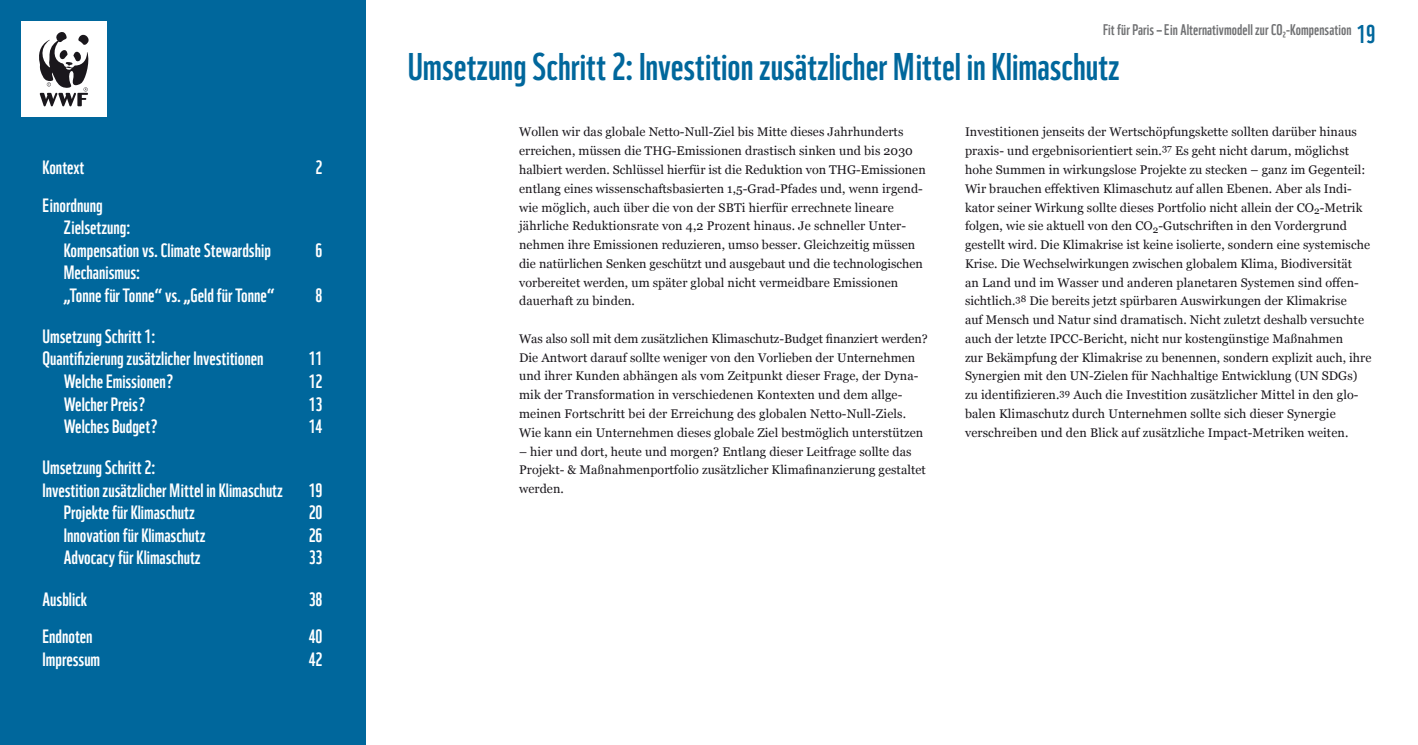
<style>
.page{position:relative;width:1418px;height:745px;background:#fff}
.page>*{position:absolute;margin:0;border:0;box-sizing:border-box;transform-origin:0 0}
.t1{font:37.5px "WWF";color:#00679c}
.t2{font:18.75px/22.5px "WWF";color:#fff}
.t3{font:15px "WWF";letter-spacing:.005em;color:#707173}
.t4{font:12.5px/18.8px "Georgia";letter-spacing:.005em;color:#1a171c}
.s1{font-size:25px;color:#00679c}
</style>
<div class="page">
<div style="left:0;top:0;width:365px;height:744px;background:#00679c"></div>
<div style="left:21px;top:21px;width:85px;height:96px;background:#fff"></div>
<svg style="left:39px;top:32px;width:50px;height:74px"></svg>
<h2 class="t2" style="left:43px;top:155px;width:43px">Kontext</h2>
<h2 class="t2" style="left:316px;top:155px;width:8px">2</h2>
<h2 class="t2" style="left:64px;top:192px;width:209px;text-indent:-21px">Einordnung<br>Zielsetzung:<br>Kompensation vs. Climate Stewardship</h2>
<h2 class="t2" style="left:316px;top:237px;width:8px">6</h2>
<h2 class="t2" style="left:64px;top:260px;width:212px">Mechanismus:<br>„Tonne für Tonne“ vs. „Geld für Tonne“</h2>
<h2 class="t2" style="left:43px;top:324px;width:223px">Umsetzung Schritt 1:<br>Quantifizierung zusätzlicher Investitionen</h2>
<h2 class="t2" style="left:316px;top:282px;width:8px">8</h2>
<h2 class="t2" style="left:309px;top:346px;width:15px">11</h2>
<h2 class="t2" style="left:64px;top:369px;width:111px">Welche Emissionen ?</h2>
<h2 class="t2" style="left:309px;top:369px;width:15px">12</h2>
<h2 class="t2" style="left:64px;top:391px;width:83px">Welcher Preis ?</h2>
<h2 class="t2" style="left:309px;top:391px;width:15px">13</h2>
<h2 class="t2" style="left:64px;top:414px;width:95px">Welches Budget ?</h2>
<h2 class="t2" style="left:309px;top:414px;width:15px">14</h2>
<h2 class="t2" style="left:43px;top:455px;width:242px">Umsetzung Schritt 2:<br>Investition zusätzlicher Mittel in Klimaschutz</h2>
<h2 class="t2" style="left:309px;top:477px;width:15px">19</h2>
<h2 class="t2" style="left:64px;top:500px;width:132px">Projekte für Klimaschutz</h2>
<h2 class="t2" style="left:309px;top:500px;width:15px">20</h2>
<h2 class="t2" style="left:64px;top:522px;width:143px">Innovation für Klimaschutz</h2>
<h2 class="t2" style="left:309px;top:522px;width:15px">26</h2>
<h2 class="t2" style="left:64px;top:545px;width:138px">Advocacy für Klimaschutz</h2>
<h2 class="t2" style="left:309px;top:545px;width:15px">33</h2>
<h2 class="t2" style="left:43px;top:586px;width:46px">Ausblick</h2>
<h2 class="t2" style="left:309px;top:586px;width:15px">38</h2>
<h2 class="t2" style="left:43px;top:624px;width:52px">Endnoten</h2>
<h2 class="t2" style="left:309px;top:624px;width:15px">40</h2>
<h2 class="t2" style="left:43px;top:646px;width:59px">Impressum</h2>
<h2 class="t2" style="left:309px;top:646px;width:15px">42</h2>
<p class="t3" style="left:1103px;top:20px;width:274px">Fit für Paris – Ein Alternativmodell zur CO₂-Kompensation <span class="s1">19</span></p>
<h1 class="t1" style="left:407px;top:41px;width:713px">Umsetzung Schritt 2: Investition zusätzlicher Mittel in Klimaschutz</h1>
<p class="t4" style="left:519px;top:122px;width:408px">Wollen wir das globale Netto-Null-Ziel bis Mitte dieses Jahrhunderts erreichen, müssen die THG-Emissionen drastisch sinken und bis 2030 halbiert werden. Schlüssel hierfür ist die Reduktion von THG-Emissionen entlang eines wissenschaftsbasierten 1,5-Grad-Pfades und, wenn irgend&shy;wie möglich, auch über die von der SBTi hierfür errechnete lineare jährliche Reduktionsrate von 4,2 Prozent hinaus. Je schneller Unter&shy;nehmen ihre Emissionen reduzieren, umso besser. Gleichzeitig müssen die natürlichen Senken geschützt und ausgebaut und die technologischen vorbereitet werden, um später global nicht vermeidbare Emissionen dauerhaft zu binden.</p>
<p class="t4" style="left:519px;top:328px;width:410px">Was also soll mit dem zusätzlichen Klimaschutz-Budget finanziert werden?<br>Die Antwort darauf sollte weniger von den Vorlieben der Unternehmen und ihrer Kunden abhängen als vom Zeitpunkt dieser Frage, der Dyna&shy;mik der Transformation in verschiedenen Kontexten und dem allge&shy;meinen Fortschritt bei der Erreichung des globalen Netto-Null-Ziels.<br>Wie kann ein Unternehmen dieses globale Ziel bestmöglich unterstützen</p>
<p class="t4" style="left:519px;top:441px;width:408px">– hier und dort, heute und morgen? Entlang dieser Leitfrage sollte das<br>Projekt- &amp; Maßnahmenportfolio zusätzlicher Klimafinanzierung gestaltet werden.</p>
<p class="t4" style="left:965px;top:122px;width:408px">Investitionen jenseits der Wertschöpfungskette sollten darüber hinaus praxis- und ergebnisorientiert sein.<sup>37</sup> Es geht nicht darum, möglichst hohe Summen in wirkungslose Projekte zu stecken – ganz im Gegenteil:<br>Wir brauchen effektiven Klimaschutz auf allen Ebenen. Aber als Indi&shy;kator seiner Wirkung sollte dieses Portfolio nicht allein der CO<sub>2</sub>-Metrik folgen, wie sie aktuell von den CO<sub>2</sub>-Gutschriften in den Vordergrund gestellt wird. Die Klimakrise ist keine isolierte, sondern eine systemische Krise. Die Wechselwirkungen zwischen globalem Klima, Biodiversität<br>an Land und im Wasser und anderen planetaren Systemen sind offen&shy;sichtlich.<sup>38</sup> Die bereits jetzt spürbaren Auswirkungen der Klimakrise<br>auf Mensch und Natur sind dramatisch. Nicht zuletzt deshalb versuchte auch der letzte IPCC-Bericht, nicht nur kostengünstige Maßnahmen<br>zur Bekämpfung der Klimakrise zu benennen, sondern explizit auch, ihre Synergien mit den UN-Zielen für Nachhaltige Entwicklung (UN SDGs) zu identifizieren.<sup>39</sup> Auch die Investition zusätzlicher Mittel in den glo&shy;balen Klimaschutz durch Unternehmen sollte sich dieser Synergie verschreiben und den Blick auf zusätzliche Impact-Metriken weiten.</p>
</div>
